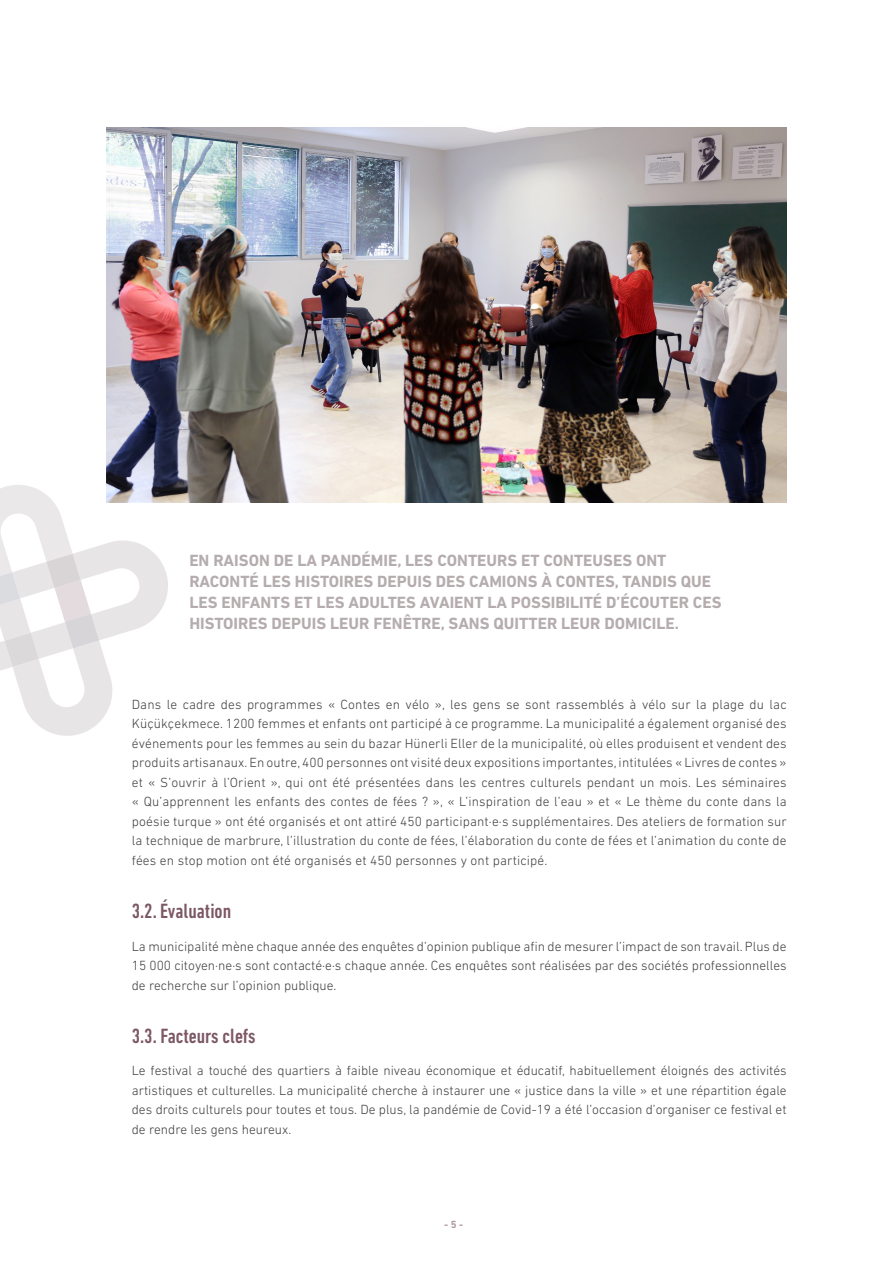
<style>
.page{position:relative;width:893px;height:1263px;background:#fff}
.page>*{position:absolute;margin:0;border:0;box-sizing:border-box;transform-origin:0 0}
.Titular_1_1{font:500 condensed 21px "DIN Next LT Pro";color:#7c5765}
.DESTACATS{font:700 16.5px/21px "DIN Next LT Pro";color:#b5acae}
.Text_Base{font:300 13.5px/19.5px "DIN Next LT Pro";color:#3e3e3f;text-align:justify}
.num_pg{font:700 10.5px "DIN Next LT Pro";color:#b19aa2}
</style>
<div class="page">
<img style="left:106px;top:128px;width:681px;height:375px">
<svg style="left:0;top:479px;width:173px;height:257px"></svg>
<p class="DESTACATS" style="left:189px;top:550px;width:534px">EN RAISON DE LA PANDÉMIE, LES CONTEURS ET CONTEUSES ONT RACONTÉ LES HISTOIRES DEPUIS DES CAMIONS À CONTES, TANDIS QUE LES ENFANTS ET LES ADULTES AVAIENT LA POSSIBILITÉ D’ÉCOUTER CES HISTOIRES DEPUIS LEUR FENÊTRE, SANS QUITTER LEUR DOMICILE.</p>
<p class="Text_Base" style="left:132px;top:694px;width:656px">Dans le cadre des programmes « Contes en vélo », les gens se sont rassemblés à vélo sur la plage du lac Küçükçekmece. 1200 femmes et enfants ont participé à ce programme. La municipalité a également organisé des événements pour les femmes au sein du bazar Hünerli Eller de la municipalité, où elles produisent et vendent des produits artisanaux. En outre, 400 personnes ont visité deux expositions importantes, intitulées « Livres de contes » et « S’ouvrir à l’Orient », qui ont été présentées dans les centres culturels pendant un mois. Les séminaires « Qu’apprennent les enfants des contes de fées ? », « L’inspiration de l’eau » et « Le thème du conte dans la poésie turque » ont été organisés et ont attiré 450 participant·e·s supplémentaires. Des ateliers de formation sur la technique de marbrure, l’illustration du conte de fées, l’élaboration du conte de fées et l’animation du conte de fées en stop motion ont été organisés et 450 personnes y ont participé.</p>
<p class="Titular_1_1" style="left:132px;top:899px;width:101px">3.2. Évaluation</p>
<p class="Text_Base" style="left:132px;top:936px;width:656px">La municipalité mène chaque année des enquêtes d’opinion publique afin de mesurer l’impact de son travail. Plus de 15 000 citoyen·ne·s sont contacté·e·s chaque année. Ces enquêtes sont réalisées par des sociétés professionnelles de recherche sur l’opinion publique.</p>
<p class="Titular_1_1" style="left:132px;top:1024px;width:125px">3.3. Facteurs clefs</p>
<p class="Text_Base" style="left:132px;top:1061px;width:656px">Le festival a touché des quartiers à faible niveau économique et éducatif, habituellement éloignés des activités artistiques et culturelles. La municipalité cherche à instaurer une « justice dans la ville » et une répartition égale des droits culturels pour toutes et tous. De plus, la pandémie de Covid-19 a été l’occasion d’organiser ce festival et de rendre les gens heureux.</p>
<p class="num_pg" style="left:444px;top:1218px;width:21px">- 5 -</p>
</div>
